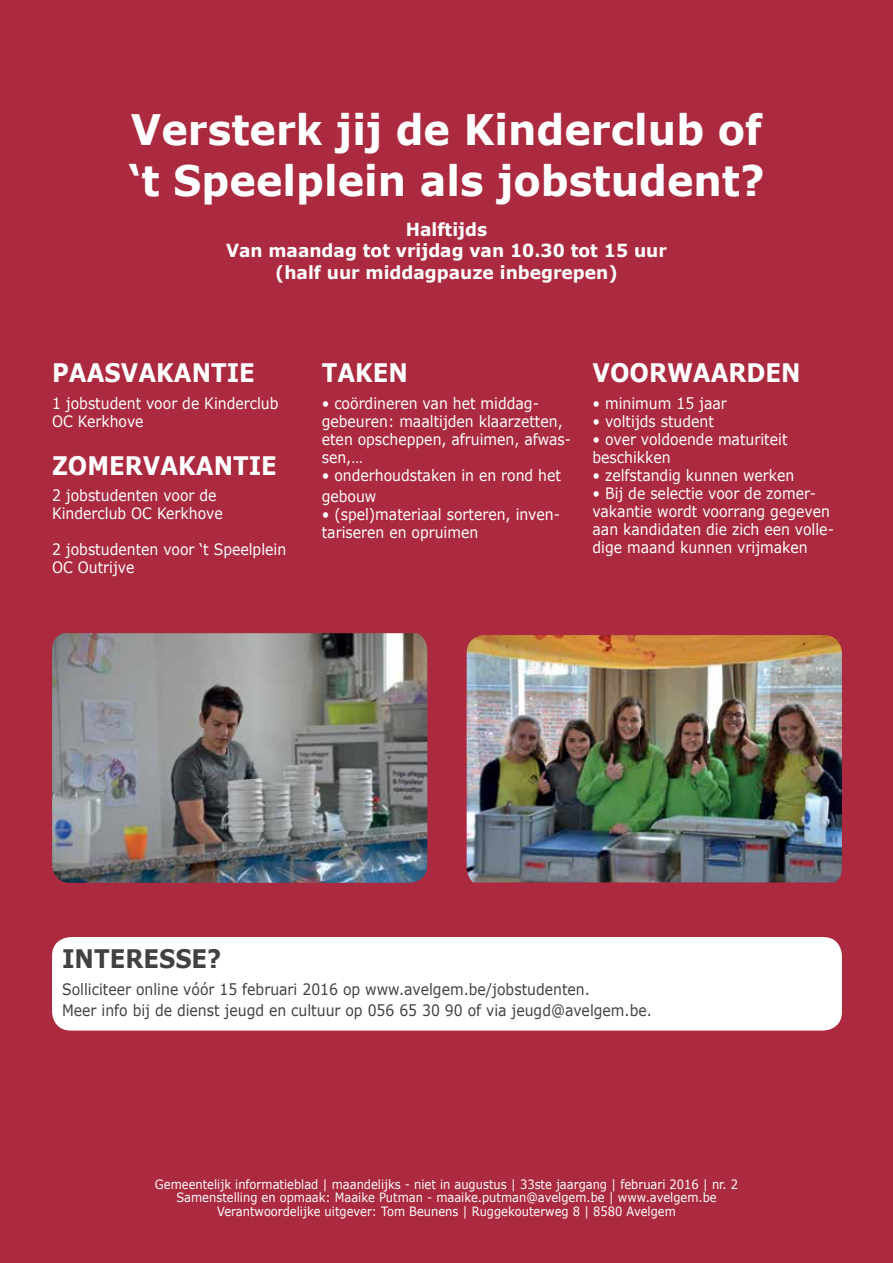
<style>
.page{position:relative;width:893px;height:1263px;background:#ac2a40}
.page>*{position:absolute;margin:0;border:0;box-sizing:border-box;transform-origin:0 0}
.t1{font:700 42px/50.4px "Verdana";color:#fff;scale:.95 1}
.t2{font:700 25.5px "Verdana";color:#fff;scale:.9 1}
.t3{font:700 25.5px "Verdana";color:#414042;scale:.9 1}
.t4{font:700 18px/21.6px "Verdana";color:#fff;text-align:center;scale:.95 1}
.t5{font:15.6px/18px "Verdana";color:#fff;scale:.89 1}
.t6{font:15.6px/21.5px "Verdana";color:#414042;scale:.89 1}
.t7{font:12.9px/13.5px "Verdana";color:#fff;text-align:center;scale:.89 1}
</style>
<div class="page">
<img style="left:52px;top:633px;width:375px;height:250px">
<div style="left:53px;top:938px;width:788px;height:92px;background:#fff;border-radius:18px"></div>
<div style="left:52px;top:937px;width:790px;height:93px;border:2px solid #fff;border-radius:18px"></div>
<img style="left:467px;top:635px;width:375px;height:247px">
<h1 class="t1" style="left:128px;top:104px;width:671px">Versterk jij de Kinderclub of ‘t Speelplein als jobstudent?</h1>
<p class="t4" style="left:226px;top:218px;width:466px">Halftijds<br>Van maandag tot vrijdag van 10.30 tot 15 uur (half uur middagpauze inbegrepen)</p>
<h2 class="t2" style="left:52px;top:355px;width:227px">PAASVAKANTIE</h2>
<p class="t5" style="left:52px;top:394px;width:256px">1 jobstudent voor de Kinderclub<br>OC Kerkhove</p>
<h2 class="t2" style="left:52px;top:447px;width:251px">ZOMERVAKANTIE</h2>
<p class="t5" style="left:52px;top:486px;width:193px">2 jobstudenten voor de<br>Kinderclub OC Kerkhove</p>
<p class="t5" style="left:52px;top:540px;width:265px">2 jobstudenten voor ‘t Speelplein<br>OC Outrijve</p>
<h2 class="t2" style="left:322px;top:355px;width:97px">TAKEN</h2>
<p class="t5" style="left:322px;top:394px;width:282px">• coördineren van het middag&shy;gebeuren: maaltijden klaarzetten, eten opscheppen, afruimen, afwas&shy;sen,…</p>
<p class="t5" style="left:322px;top:464px;width:270px;line-height:21.5px">• onderhoudstaken in en rond het gebouw</p>
<p class="t5" style="left:322px;top:505px;width:269px">• (spel)materiaal sorteren, inven&shy;tariseren en opruimen</p>
<h2 class="t2" style="left:592px;top:355px;width:233px">VOORWAARDEN</h2>
<p class="t5" style="left:592px;top:394px;width:152px">• minimum 15 jaar</p>
<p class="t5" style="left:592px;top:412px;width:138px">• voltijds student</p>
<p class="t5" style="left:592px;top:430px;width:221px">• over voldoende maturiteit beschikken</p>
<p class="t5" style="left:592px;top:466px;width:228px">• zelfstandig kunnen werken</p>
<p class="t5" style="left:592px;top:484px;width:273px">• Bij de selectie voor de zomer&shy;vakantie wordt voorrang gegeven aan kandidaten die zich een volle&shy;dige maand kunnen vrijmaken</p>
<h2 class="t3" style="left:62px;top:941px;width:179px">INTERESSE?</h2>
<p class="t6" style="left:62px;top:978px;width:664px">Solliciteer online vóór 15 februari 2016 op www.avelgem.be/jobstudenten.<br>Meer info bij de dienst jeugd en cultuur op 056 65 30 90 of via jeugd@avelgem.be.</p>
<p class="t7" style="left:155px;top:1177px;width:657px">Gemeentelijk informatieblad | maandelijks - niet in augustus | 33ste jaargang | februari 2016 | nr. 2<br>Samenstelling en opmaak: Maaike Putman - maaike.putman@avelgem.be | www.avelgem.be<br>Verantwoordelijke uitgever: Tom Beunens | Ruggekouterweg 8 | 8580 Avelgem</p>
</div>
